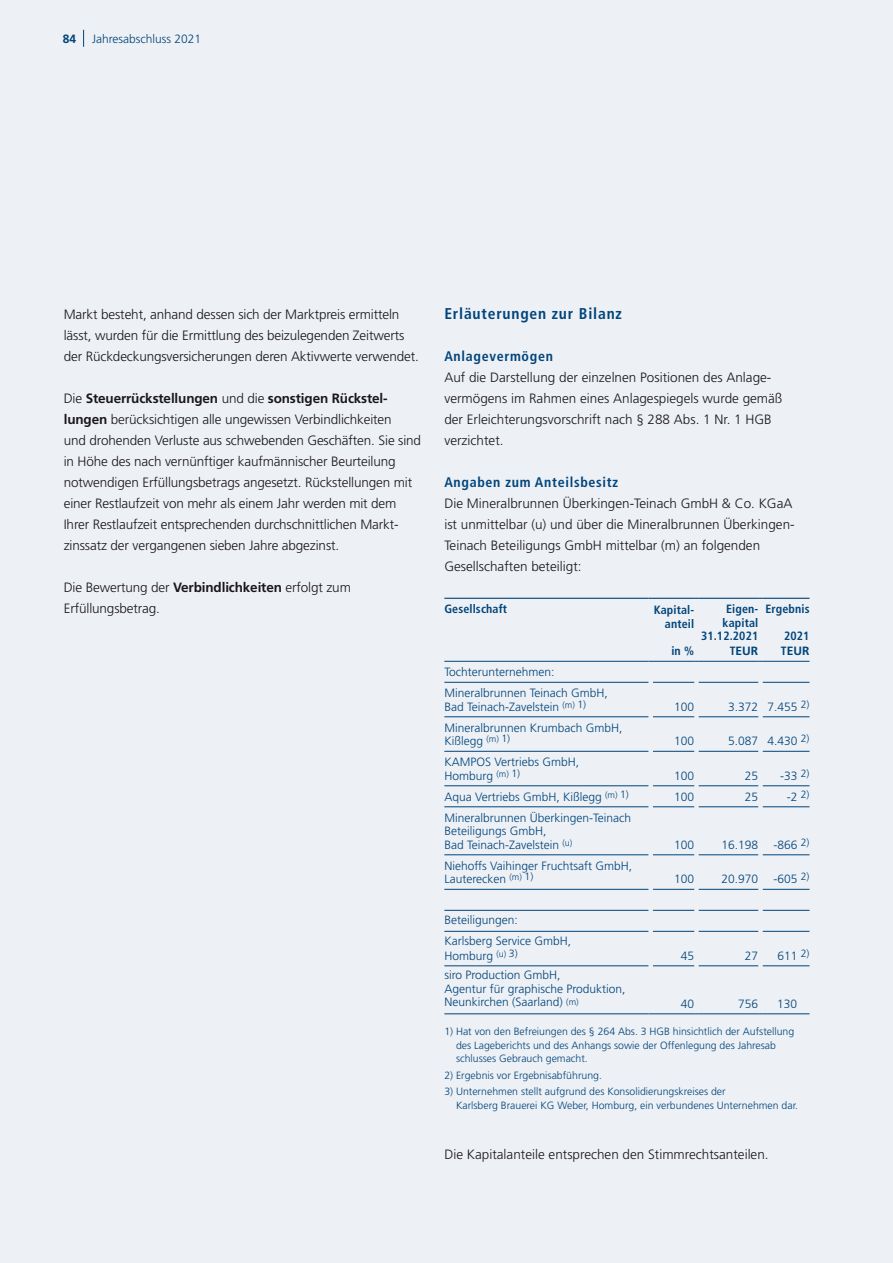
<style>
.page{position:relative;width:893px;height:1263px;background:#edf0f4}
.page>*{position:absolute;margin:0;border:0;box-sizing:border-box;transform-origin:0 0}
.t1{font:700 condensed 15.6px "Frutiger LT";letter-spacing:.05em;color:#00447b}
.t2{font:700 condensed 13.95px "Frutiger LT";letter-spacing:.05em;color:#00447b}
.t3{font:300 13.5px/21px "Frutiger";letter-spacing:-.01em;color:#1a171c}
.t4{font:300 12px/13.5px "Frutiger";color:#00447b}
.t5{font:700 condensed 12px/13.5px "Frutiger LT";letter-spacing:.01em;color:#00447b;text-align:right}
.t6{font:700 12px "Frutiger";color:#00447b}
.t7{font:300 10.5px/13.5px "Frutiger";color:#00447b}
.s1{font-weight:700}
.s2{font-family:"Frutiger LT";font-stretch:condensed}
.s3{font-size:9px}
</style>
<div class="page">
<svg style="left:83px;top:30px;width:1px;height:17px"></svg>
<hr style="left:444px;top:598px;width:204px;height:1px;background:#00447b">
<hr style="left:653px;top:598px;width:41px;height:1px;background:#00447b">
<hr style="left:699px;top:598px;width:59px;height:1px;background:#00447b">
<hr style="left:763px;top:598px;width:46px;height:1px;background:#00447b">
<hr style="left:444px;top:661px;width:204px;height:1px;background:#00447b">
<hr style="left:653px;top:661px;width:41px;height:1px;background:#00447b">
<hr style="left:699px;top:661px;width:59px;height:1px;background:#00447b">
<hr style="left:763px;top:661px;width:46px;height:1px;background:#00447b">
<hr style="left:444px;top:682px;width:204px;height:1px;background:#00447b">
<hr style="left:444px;top:716px;width:204px;height:1px;background:#00447b">
<hr style="left:444px;top:751px;width:204px;height:1px;background:#00447b">
<hr style="left:653px;top:682px;width:41px;height:1px;background:#00447b">
<hr style="left:653px;top:716px;width:41px;height:1px;background:#00447b">
<hr style="left:653px;top:751px;width:41px;height:1px;background:#00447b">
<hr style="left:699px;top:682px;width:59px;height:1px;background:#00447b">
<hr style="left:699px;top:716px;width:59px;height:1px;background:#00447b">
<hr style="left:699px;top:751px;width:59px;height:1px;background:#00447b">
<hr style="left:763px;top:682px;width:46px;height:1px;background:#00447b">
<hr style="left:763px;top:716px;width:46px;height:1px;background:#00447b">
<hr style="left:763px;top:751px;width:46px;height:1px;background:#00447b">
<hr style="left:444px;top:785px;width:204px;height:1px;background:#00447b">
<hr style="left:653px;top:785px;width:41px;height:1px;background:#00447b">
<hr style="left:699px;top:785px;width:59px;height:1px;background:#00447b">
<hr style="left:763px;top:785px;width:46px;height:1px;background:#00447b">
<hr style="left:444px;top:806px;width:204px;height:1px;background:#00447b">
<hr style="left:653px;top:806px;width:41px;height:1px;background:#00447b">
<hr style="left:699px;top:806px;width:59px;height:1px;background:#00447b">
<hr style="left:763px;top:806px;width:46px;height:1px;background:#00447b">
<hr style="left:444px;top:854px;width:204px;height:1px;background:#00447b">
<hr style="left:653px;top:854px;width:41px;height:1px;background:#00447b">
<hr style="left:699px;top:854px;width:59px;height:1px;background:#00447b">
<hr style="left:763px;top:854px;width:46px;height:1px;background:#00447b">
<hr style="left:444px;top:889px;width:204px;height:1px;background:#00447b">
<hr style="left:444px;top:910px;width:204px;height:1px;background:#00447b">
<hr style="left:653px;top:889px;width:41px;height:1px;background:#00447b">
<hr style="left:653px;top:910px;width:41px;height:1px;background:#00447b">
<hr style="left:699px;top:889px;width:59px;height:1px;background:#00447b">
<hr style="left:699px;top:910px;width:59px;height:1px;background:#00447b">
<hr style="left:763px;top:889px;width:46px;height:1px;background:#00447b">
<hr style="left:763px;top:910px;width:46px;height:1px;background:#00447b">
<hr style="left:444px;top:931px;width:204px;height:1px;background:#00447b">
<hr style="left:444px;top:965px;width:204px;height:1px;background:#00447b">
<hr style="left:444px;top:1013px;width:204px;height:1px;background:#00447b">
<hr style="left:653px;top:931px;width:41px;height:1px;background:#00447b">
<hr style="left:653px;top:965px;width:41px;height:1px;background:#00447b">
<hr style="left:653px;top:1013px;width:41px;height:1px;background:#00447b">
<hr style="left:699px;top:931px;width:59px;height:1px;background:#00447b">
<hr style="left:699px;top:965px;width:59px;height:1px;background:#00447b">
<hr style="left:699px;top:1013px;width:59px;height:1px;background:#00447b">
<hr style="left:763px;top:931px;width:46px;height:1px;background:#00447b">
<hr style="left:763px;top:965px;width:46px;height:1px;background:#00447b">
<hr style="left:763px;top:1013px;width:46px;height:1px;background:#00447b">
<p class="t6" style="left:63px;top:32px;width:15px">84</p>
<p class="t4" style="left:92px;top:32px;width:111px">Jahresabschluss 2021</p>
<p class="t3" style="left:64px;top:304px;width:357px">Markt besteht, anhand dessen sich der Marktpreis ermitteln lässt, wurden für die Ermittlung des beizulegenden Zeitwerts der Rückdeckungsversicherungen deren Aktivwerte verwendet.</p>
<p class="t3" style="left:64px;top:388px;width:359px">Die <span class="s1">Steuerrückstellungen</span> und die <span class="s1">sonstigen Rückstel&shy;lungen</span> berücksichtigen alle ungewissen Verbindlichkeiten<br>und drohenden Verluste aus schwebenden Geschäften. Sie sind in Höhe des nach vernünftiger kaufmännischer Beurteilung notwendigen Erfüllungsbetrags angesetzt. Rückstellungen mit einer Restlaufzeit von mehr als einem Jahr werden mit dem Ihrer Restlaufzeit entsprechenden durchschnittlichen Markt&shy;zinssatz der vergangenen sieben Jahre abgezinst.</p>
<p class="t3" style="left:64px;top:577px;width:289px">Die Bewertung der <span class="s1">Verbindlichkeiten</span> erfolgt zum<br>Erfüllungsbetrag.</p>
<p class="t1" style="left:444px;top:304px;width:179px">Erläuterungen zur Bilanz</p>
<p class="t2" style="left:444px;top:348px;width:110px">Anlagevermögen</p>
<p class="t3" style="left:444px;top:367px;width:340px">Auf die Darstellung der einzelnen Positionen des Anlage&shy;vermögens im Rahmen eines Anlagespiegels wurde gemäß der Erleichterungsvorschrift nach § 288 Abs. 1 Nr. 1 HGB verzichtet.</p>
<p class="t2" style="left:444px;top:474px;width:175px">Angaben zum Anteilsbesitz</p>
<p class="t3" style="left:444px;top:493px;width:352px">Die Mineralbrunnen Überkingen-Teinach GmbH &amp; Co. KGaA ist unmittelbar (u) und über die Mineralbrunnen Überkingen-Teinach Beteiligungs GmbH mittelbar (m) an folgenden Gesellschaften beteiligt:</p>
<p class="t5" style="left:444px;top:602px;width:64px">Gesellschaft</p>
<p class="t5" style="left:654px;top:603px;width:42px">Kapital&shy;anteil</p>
<p class="t5" style="left:671px;top:644px;width:24px">in %</p>
<p class="t5" style="left:765px;top:602px;width:46px">Ergebnis</p>
<p class="t5" style="left:784px;top:629px;width:27px">2021</p>
<p class="t6" style="left:781px;top:644px;width:30px"><span class="s2">T</span>EUR</p>
<p class="t5" style="left:701px;top:602px;width:59px">Eigen&shy;kapital<br>31.12.2021</p>
<p class="t6" style="left:730px;top:644px;width:30px"><span class="s2">T</span>EUR</p>
<p class="t4" style="left:444px;top:662px;width:165px;line-height:21px">Tochterunternehmen:<br>Mineralbrunnen Teinach GmbH,</p>
<p class="t4" style="left:444px;top:700px;width:143px">Bad Teinach-Zavelstein <sup>(m)</sup> <sup>1)</sup></p>
<p class="t4" style="left:674px;top:700px;width:22px">100</p>
<p class="t4" style="left:728px;top:700px;width:83px">3.372 7.455 <sup>2)</sup></p>
<p class="t4" style="left:444px;top:721px;width:180px">Mineralbrunnen Krumbach GmbH,<br>Kißlegg <sup>(m)</sup> <sup>1)</sup></p>
<p class="t4" style="left:674px;top:734px;width:22px">100</p>
<p class="t4" style="left:728px;top:734px;width:83px">5.087 4.430 <sup>2)</sup></p>
<p class="t4" style="left:444px;top:755px;width:136px">KAMPOS Vertriebs GmbH,<br>Homburg <sup>(m)</sup> <sup>1)</sup></p>
<p class="t4" style="left:674px;top:769px;width:22px">100</p>
<p class="t4" style="left:745px;top:769px;width:15px">25</p>
<p class="t4" style="left:780px;top:769px;width:31px">-33 <sup>2)</sup></p>
<p class="t4" style="left:444px;top:790px;width:186px">Aqua Vertriebs GmbH, Kißlegg <sup>(m)</sup> <sup>1)</sup></p>
<p class="t4" style="left:674px;top:790px;width:22px">100</p>
<p class="t4" style="left:745px;top:790px;width:15px">25</p>
<p class="t4" style="left:787px;top:790px;width:24px">-2 <sup>2)</sup></p>
<p class="t4" style="left:444px;top:811px;width:188px">Mineralbrunnen Überkingen-Teinach<br>Beteiligungs GmbH,<br>Bad Teinach-Zavelstein <sup>(u)</sup></p>
<p class="t4" style="left:674px;top:838px;width:22px">100</p>
<p class="t4" style="left:722px;top:838px;width:38px">16.198</p>
<p class="t4" style="left:773px;top:838px;width:38px">-866 <sup>2)</sup></p>
<p class="t4" style="left:444px;top:859px;width:189px">Niehoffs Vaihinger Fruchtsaft GmbH,<br>Lauterecken <sup>(m)</sup> <sup>1)</sup></p>
<p class="t4" style="left:674px;top:872px;width:22px">100</p>
<p class="t4" style="left:722px;top:872px;width:38px">20.970</p>
<p class="t4" style="left:773px;top:872px;width:38px">-605 <sup>2)</sup></p>
<p class="t4" style="left:444px;top:909px;width:128px;line-height:21px">Beteiligungen:<br>Karlsberg Service GmbH,</p>
<p class="t4" style="left:444px;top:949px;width:75px">Homburg <sup>(u)</sup> <sup>3)</sup></p>
<p class="t4" style="left:681px;top:949px;width:15px">45</p>
<p class="t4" style="left:745px;top:949px;width:15px">27</p>
<p class="t4" style="left:777px;top:949px;width:34px">611 <sup>2)</sup></p>
<p class="t4" style="left:444px;top:968px;width:183px">siro Production GmbH,<br>Agentur für graphische Produktion,<br>Neunkirchen (Saarland) <span class="s3">(m)</span></p>
<p class="t4" style="left:681px;top:997px;width:15px">40</p>
<p class="t4" style="left:738px;top:997px;width:22px">756</p>
<p class="t4" style="left:777px;top:997px;width:22px">130</p>
<p class="t7" style="left:456px;top:1025px;width:340px;text-indent:-12px">1) Hat von den Befreiungen des § 264 Abs. 3 HGB hinsichtlich der Aufstellung des Lageberichts und des Anhangs sowie der Offenlegung des Jahresab schlusses Gebrauch gemacht.</p>
<p class="t7" style="left:444px;top:1068px;width:159px">2) Ergebnis vor Ergebnisabführung.</p>
<p class="t7" style="left:456px;top:1085px;width:344px;text-indent:-12px">3) Unternehmen stellt aufgrund des Konsolidierungskreises der<br>Karlsberg Brauerei KG Weber, Homburg, ein verbundenes Unternehmen dar.</p>
<p class="t3" style="left:444px;top:1144px;width:326px">Die Kapitalanteile entsprechen den Stimmrechtsanteilen.</p>
</div>
